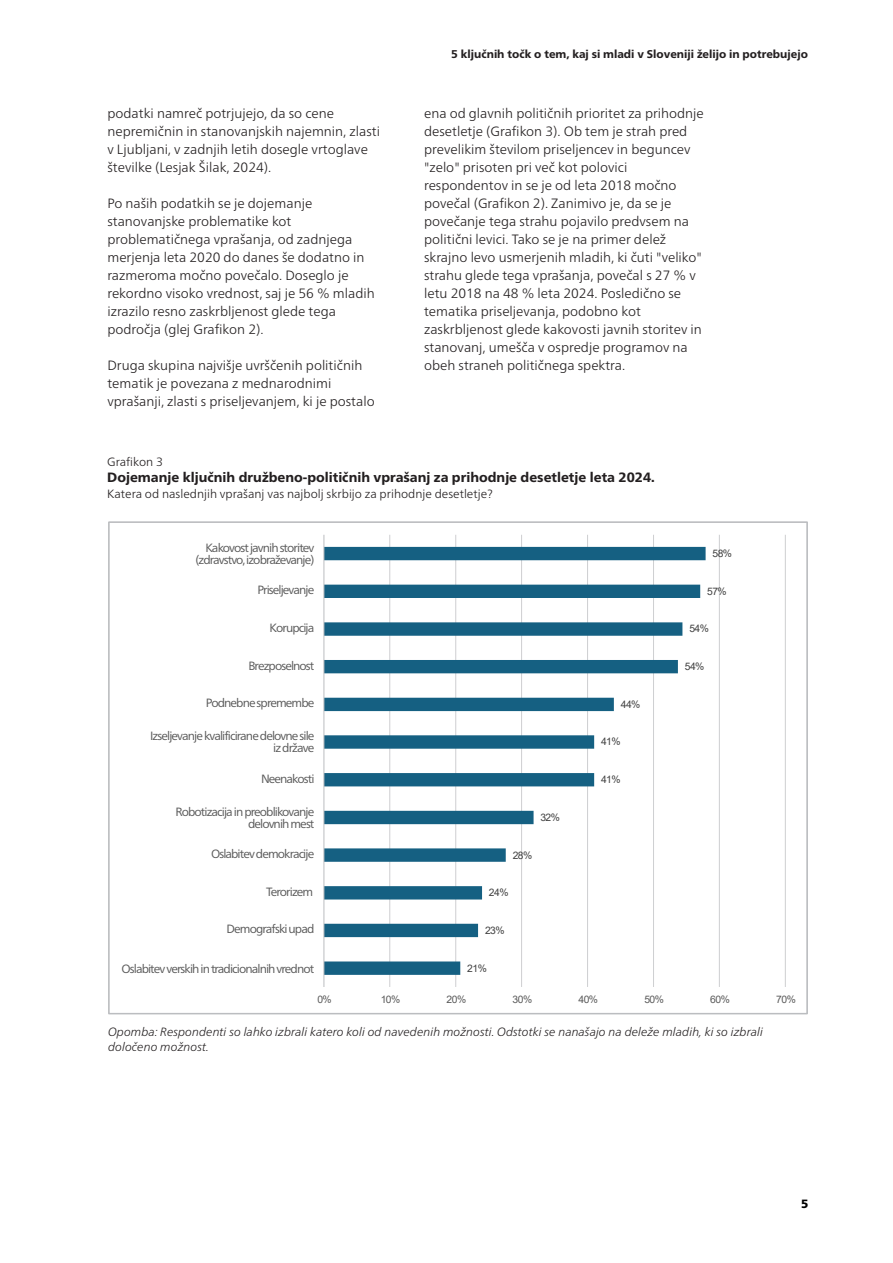
<style>
.page{position:relative;width:893px;height:1263px;background:#fff}
.page>*{position:absolute;margin:0;border:0;box-sizing:border-box;transform-origin:0 0}
.t1{font:300 13.5px/18px "Neue Frutiger World";color:#231f20}
.t2{font:800 13.5px "Neue Frutiger World";color:#231f20}
.t3{font:12px/12px "Neue Frutiger World";letter-spacing:-.075em;color:#595959;text-align:right}
.t4{font:italic 300 12px/15px "Neue Frutiger World";color:#231f20}
.t5{font:300 12px "Neue Frutiger World";color:#231f20}
.t6{font:900 12px "Neue Frutiger World";color:#000}
.t7{font:800 11.25px "Neue Frutiger World";color:#231f20}
.t8{font:10.35px "Arial";letter-spacing:-.05em;color:#404040}
.t9{font:10.35px "Arial";letter-spacing:-.05em;color:#595959}
</style>
<div class="page">
<hr style="left:389px;top:535px;width:1px;height:452px;background:#cecfd1">
<hr style="left:455px;top:535px;width:1px;height:452px;background:#cecfd1">
<hr style="left:521px;top:535px;width:1px;height:452px;background:#cecfd1">
<hr style="left:587px;top:535px;width:1px;height:452px;background:#cecfd1">
<hr style="left:653px;top:535px;width:1px;height:452px;background:#cecfd1">
<hr style="left:719px;top:535px;width:1px;height:452px;background:#cecfd1">
<hr style="left:785px;top:535px;width:1px;height:452px;background:#cecfd1">
<svg style="left:324px;top:547px;width:382px;height:428px"></svg>
<hr style="left:323px;top:535px;width:1px;height:452px;background:#bbbdc0">
<div style="left:108px;top:521px;width:700px;height:493px;border:2px solid #bbbdc0"></div>
<p class="t1" style="left:107px;top:105px;width:274px">podatki namreč potrjujejo, da so cene nepremičnin in stanovanjskih najemnin, zlasti v Ljubljani, v zadnjih letih dosegle vrtoglave številke (Lesjak Šilak, 2024).</p>
<p class="t1" style="left:107px;top:195px;width:269px">Po naših podatkih se je dojemanje stanovanjske problematike kot problematičnega vprašanja, od zadnjega merjenja leta 2020 do danes še dodatno in razmeroma močno povečalo. Doseglo je rekordno visoko vrednost, saj je 56 % mladih izrazilo resno zaskrbljenost glede tega področja (glej Grafikon 2).</p>
<p class="t1" style="left:107px;top:357px;width:269px">Druga skupina najvišje uvrščenih političnih tematik je povezana z mednarodnimi vprašanji, zlasti s priseljevanjem, ki je postalo</p>
<p class="t7" style="left:451px;top:50px;width:358px">5 ključnih točk o tem, kaj si mladi v Sloveniji želijo in potrebujejo</p>
<p class="t1" style="left:424px;top:105px;width:281px">ena od glavnih političnih prioritet za prihodnje desetletje (Grafikon 3). Ob tem je strah pred prevelikim številom priseljencev in beguncev "zelo" prisoten pri več kot polovici respondentov in se je od leta 2018 močno povečal (Grafikon 2). Zanimivo je, da se je povečanje tega strahu pojavilo predvsem na politični levici. Tako se je na primer delež skrajno levo usmerjenih mladih, ki čuti "veliko" strahu glede tega vprašanja, povečal s 27 % v letu 2018 na 48 % leta 2024. Posledično se tematika priseljevanja, podobno kot zaskrbljenost glede kakovosti javnih storitev in stanovanj, umešča v ospredje programov na obeh straneh političnega spektra.</p>
<p class="t5" style="left:107px;top:457px;width:57px">Grafikon 3</p>
<p class="t2" style="left:107px;top:472px;width:549px">Dojemanje ključnih družbeno-političnih vprašanj za prihodnje desetletje leta 2024.</p>
<p class="t5" style="left:107px;top:489px;width:387px">Katera od naslednjih vprašanj vas najbolj skrbijo za prihodnje desetletje?</p>
<p class="t3" style="left:196px;top:543px;width:120px">Kakovost javnih storitev (zdravstvo, izobraževanje)</p>
<p class="t3" style="left:257px;top:585px;width:58px">Priseljevanje</p>
<p class="t3" style="left:270px;top:623px;width:46px">Korupcija</p>
<p class="t3" style="left:248px;top:660px;width:68px">Brezposelnost</p>
<p class="t3" style="left:206px;top:698px;width:110px">Podnebne spremembe</p>
<p class="t3" style="left:150px;top:731px;width:166px">Izseljevanje kvalificirane delovne sile iz države</p>
<p class="t3" style="left:261px;top:773px;width:55px">Neenakosti</p>
<p class="t3" style="left:175px;top:806px;width:141px">Robotizacija in preoblikovanje delovnih mest</p>
<p class="t3" style="left:211px;top:849px;width:105px">Oslabitev demokracije</p>
<p class="t3" style="left:266px;top:886px;width:49px">Terorizem</p>
<p class="t3" style="left:227px;top:924px;width:89px">Demografski upad</p>
<p class="t3" style="left:121px;top:963px;width:194px">Oslabitev verskih in tradicionalnih vrednot</p>
<p class="t8" style="left:540px;top:813px;width:21px">32%</p>
<p class="t8" style="left:513px;top:851px;width:21px">28%</p>
<p class="t8" style="left:489px;top:889px;width:21px">24%</p>
<p class="t8" style="left:485px;top:926px;width:21px">23%</p>
<p class="t8" style="left:467px;top:964px;width:21px">21%</p>
<p class="t8" style="left:621px;top:700px;width:21px">44%</p>
<p class="t8" style="left:601px;top:738px;width:21px">41%</p>
<p class="t8" style="left:601px;top:776px;width:21px">41%</p>
<p class="t8" style="left:712px;top:549px;width:21px">58%</p>
<p class="t8" style="left:707px;top:587px;width:21px">57%</p>
<p class="t8" style="left:689px;top:625px;width:21px">54%</p>
<p class="t8" style="left:685px;top:662px;width:21px">54%</p>
<p class="t9" style="left:317px;top:996px;width:16px">0%</p>
<p class="t9" style="left:381px;top:996px;width:21px">10%</p>
<p class="t9" style="left:447px;top:996px;width:21px">20%</p>
<p class="t9" style="left:512px;top:996px;width:21px">30%</p>
<p class="t9" style="left:578px;top:996px;width:21px">40%</p>
<p class="t9" style="left:644px;top:996px;width:21px">50%</p>
<p class="t9" style="left:710px;top:996px;width:21px">60%</p>
<p class="t9" style="left:776px;top:996px;width:21px">70%</p>
<p class="t4" style="left:108px;top:1025px;width:656px">Opomba: Respondenti so lahko izbrali katero koli od navedenih možnosti. Odstotki se nanašajo na deleže mladih, ki so izbrali določeno možnost.</p>
<p class="t6" style="left:801px;top:1198px;width:9px">5</p>
</div>
